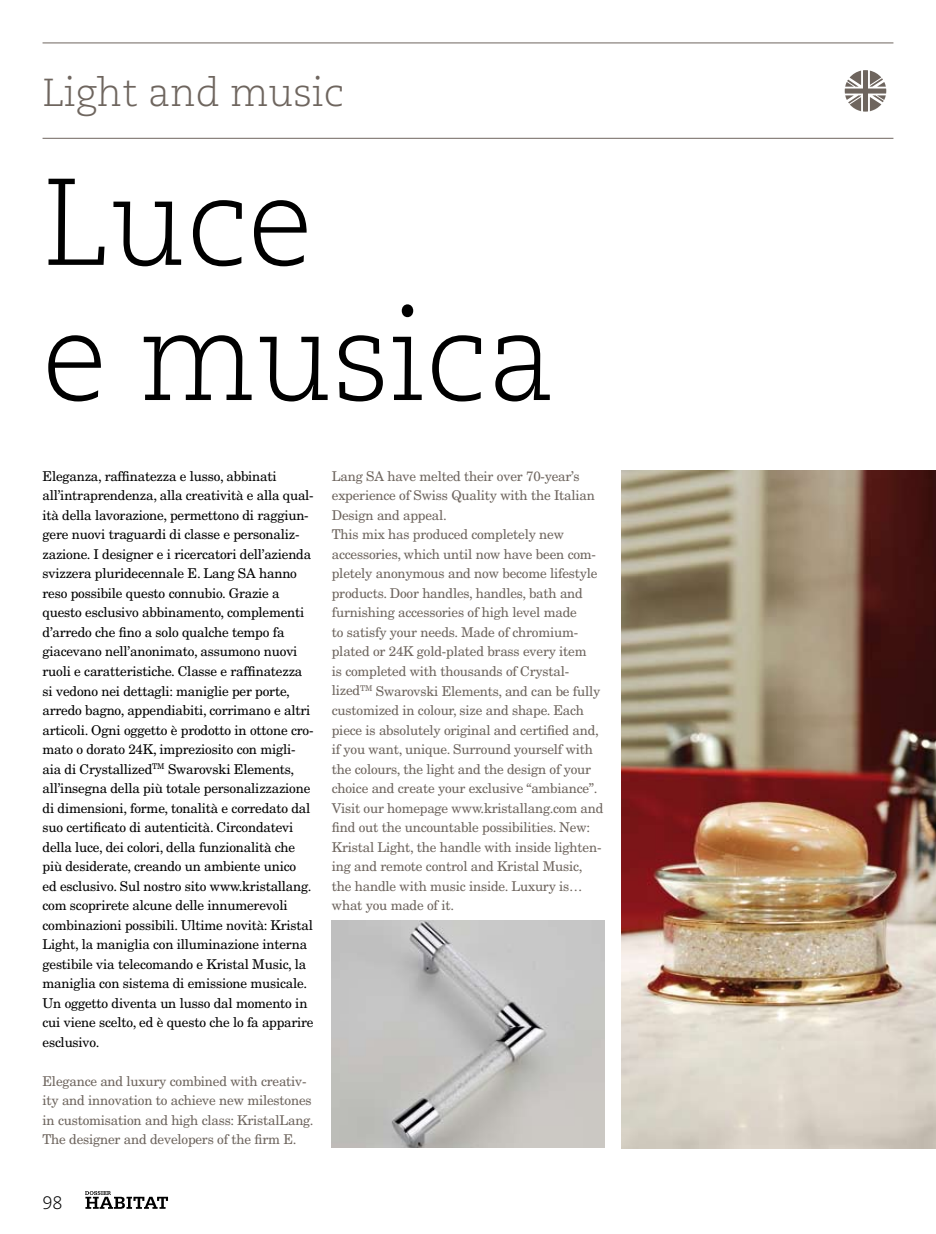
<style>
.page{position:relative;width:936px;height:1234px;background:#fff}
.page>*{position:absolute;margin:0;border:0;box-sizing:border-box;transform-origin:0 0}
.t1{font:300 123px/135px "Caecilia LT Std";color:#000}
.t2{font:300 39px "Caecilia LT Std";color:#6e655e}
.t3{font:300 18px "Caecilia LT Std";color:#000}
.t4{font:13.5px/19.5px "New Century Schlbk LT Std";letter-spacing:-.015em;color:#000}
.t5{font:13.5px/19.5px "New Century Schlbk LT Std";letter-spacing:-.015em;color:#6e655e}
</style>
<div class="page">
<svg style="left:85px;top:1191px;width:83px;height:17px"></svg>
<hr style="left:43px;top:43px;width:850px;height:1px;background:#6e655e">
<hr style="left:43px;top:138px;width:850px;height:1px;background:#6e655e">
<svg style="left:844px;top:70px;width:42px;height:42px"></svg>
<img style="left:621px;top:471px;width:314px;height:677px">
<img style="left:332px;top:920px;width:272px;height:227px">
<h2 class="t2" style="left:43px;top:70px;width:303px">Light and music</h2>
<h1 class="t1" style="left:43px;top:158px;width:515px">Luce<br>e musica</h1>
<p class="t4" style="left:43px;top:466px;width:273px">Eleganza, raffinatezza e lusso, abbinati all’intraprendenza, alla creatività e alla qual&shy;ità della lavorazione, permettono di raggiun&shy;gere nuovi traguardi di classe e personaliz&shy;zazione. I designer e i ricercatori dell’azienda svizzera pluridecennale E. Lang SA hanno reso possibile questo connubio. Grazie a questo esclusivo abbinamento, complementi d’arredo che fino a solo qualche tempo fa giacevano nell’anonimato, assumono nuovi ruoli e caratteristiche. Classe e raffinatezza si vedono nei dettagli: maniglie per porte, arredo bagno, appendiabiti, corrimano e altri articoli. Ogni oggetto è prodotto in ottone cro&shy;mato o dorato 24K, impreziosito con migli&shy;aia di Crystallized<sup>TM</sup> Swarovski Elements, all’insegna della più totale personalizzazione di dimensioni, forme, tonalità e corredato dal suo certificato di autenticità. Circondatevi della luce, dei colori, della funzionalità che più desiderate, creando un ambiente unico ed esclusivo. Sul nostro sito www.kristallang. com scoprirete alcune delle innumerevoli combinazioni possibili. Ultime novità: Kristal Light, la maniglia con illuminazione interna gestibile via telecomando e Kristal Music, la maniglia con sistema di emissione musicale.<br>Un oggetto diventa un lusso dal momento in cui viene scelto, ed è questo che lo fa apparire esclusivo.</p>
<p class="t5" style="left:43px;top:1070px;width:272px">Elegance and luxury combined with creativ&shy;ity and innovation to achieve new milestones in customisation and high class: KristalLang.<br>The designer and developers of the firm E.</p>
<p class="t5" style="left:332px;top:466px;width:273px">Lang SA have melted their over 70-year’s experience of Swiss Quality with the Italian Design and appeal.<br>This mix has produced completely new accessories, which until now have been com&shy;pletely anonymous and now become lifestyle products. Door handles, handles, bath and furnishing accessories of high level made<br>to satisfy your needs. Made of chromium&shy;plated or 24K gold-plated brass every item<br>is completed with thousands of Crystal&shy;lized<sup>TM</sup> Swarovski Elements, and can be fully customized in colour, size and shape. Each piece is absolutely original and certified and, if you want, unique. Surround yourself with the colours, the light and the design of your choice and create your exclusive “ambiance”.<br>Visit our homepage www.kristallang.com and find out the uncountable possibilities. New:<br>Kristal Light, the handle with inside lighten&shy;ing and remote control and Kristal Music, the handle with music inside. Luxury is… what you made of it.</p>
<h3 class="t3" style="left:43px;top:1191px;width:22px">98</h3>
</div>
